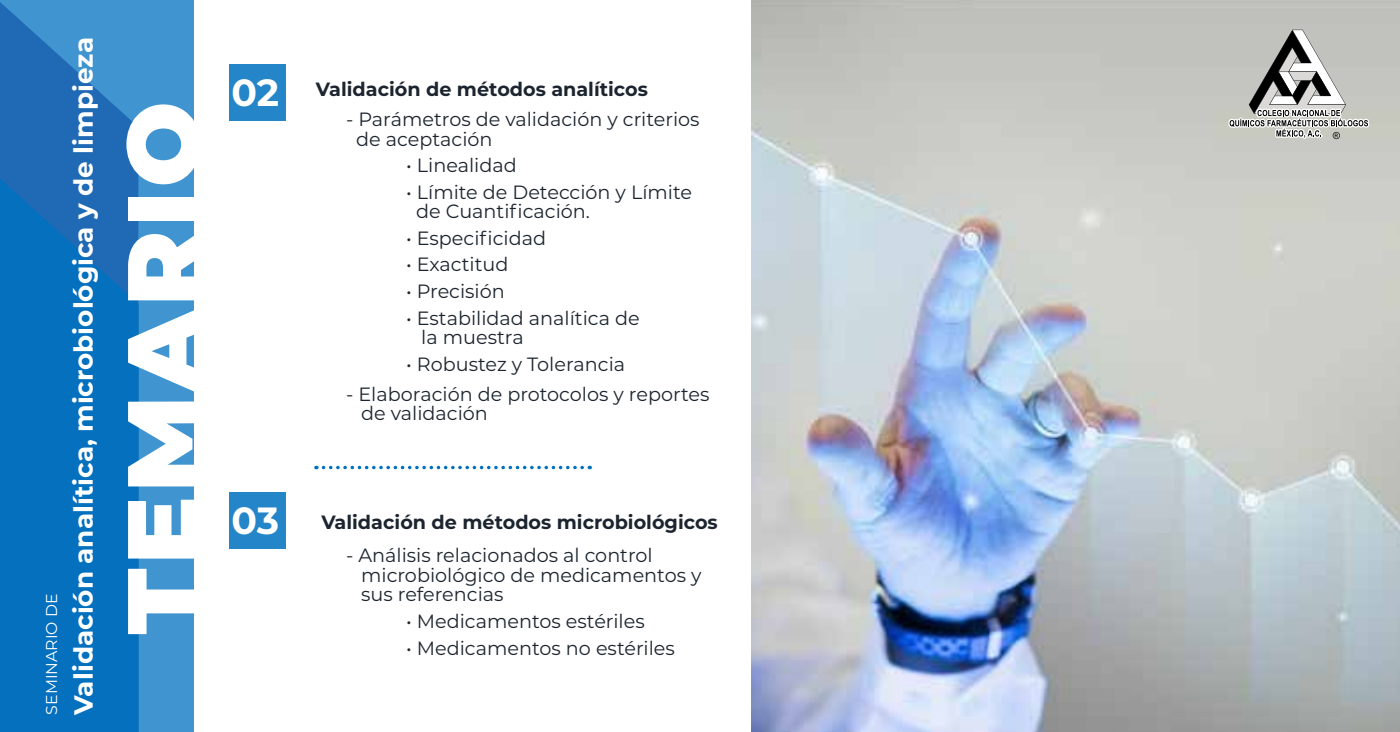
<style>
.page{position:relative;width:1400px;height:732px;background:#fff}
.page>*{position:absolute;margin:0;border:0;box-sizing:border-box;transform-origin:0 0}
.t1{font:900 101.15px "Montserrat";letter-spacing:.04em;color:#fff}
.t2{font:700 37.8px "Montserrat";color:#fff}
.t3{font:700 26.25px "Montserrat";color:#fff}
.t4{font:19.25px/19.6px "Montserrat";color:#1c252f}
.t5{font:700 19.25px "Montserrat";color:#1c252f}
.t6{font:15.75px "Montserrat";color:#fff}
.s1{font-size:37.8px;color:#fff}
</style>
<div class="page">
<img style="left:751px;top:0;width:649px;height:732px">
<div style="left:229px;top:492px;width:56px;height:57px;background:#2485c8"></div>
<div style="left:229px;top:64px;width:56px;height:56px;background:#2485c8"></div>
<svg style="left:316px;top:465px;width:266px;height:4px"></svg>
<div style="left:0;top:0;width:194px;height:732px;background:#4094cf"></div>
<svg style="left:0;top:2px;width:138px;height:175px;fill:#206ab5"></svg>
<svg style="left:0;top:177px;width:139px;height:555px;background:#076fbd"></svg>
<svg style="left:1228px;top:30px;width:141px;height:109px;background:#b0b0ad"></svg>
<p class="t6" style="left:41px;top:714px;width:122px;rotate:-90deg">SEMINARIO DE</p>
<h3 class="t3" style="left:65px;top:714px;width:678px;rotate:-90deg">Validación analítica, microbiológica y de limpieza</h3>
<h1 class="t1" style="left:87px;top:634px;width:534px;rotate:-90deg">TEMARIO</h1>
<p class="t5" style="left:231px;top:75px;width:418px"><span class="s1">02</span> Validación de métodos analíticos</p>
<p class="t4" style="left:356px;top:109px;width:345px;text-indent:-10px">- Parámetros de validación y criterios de aceptación</p>
<p class="t4" style="left:406px;top:155px;width:112px">• Linealidad</p>
<p class="t4" style="left:416px;top:181px;width:277px;text-indent:-10px">• Límite de Detección y Límite de Cuantificación.</p>
<p class="t4" style="left:406px;top:227px;width:141px">• Especificidad</p>
<p class="t4" style="left:406px;top:254px;width:104px">• Exactitud</p>
<p class="t4" style="left:406px;top:281px;width:100px">• Precisión</p>
<p class="t4" style="left:421px;top:307px;width:220px;text-indent:-15px">• Estabilidad analítica de la muestra</p>
<p class="t4" style="left:406px;top:353px;width:220px">• Robustez y Tolerancia</p>
<p class="t4" style="left:361px;top:383px;width:350px;text-indent:-15px">- Elaboración de protocolos y reportes de validación</p>
<h2 class="t2" style="left:232px;top:493px;width:49px">03</h2>
<p class="t5" style="left:321px;top:508px;width:398px">Validación de métodos microbiológicos</p>
<p class="t4" style="left:361px;top:545px;width:342px;text-indent:-15px">- Análisis relacionados al control microbiológico de medicamentos y sus referencias</p>
<p class="t4" style="left:406px;top:610px;width:240px">• Medicamentos estériles</p>
<p class="t4" style="left:406px;top:637px;width:270px">• Medicamentos no estériles</p>
</div>
